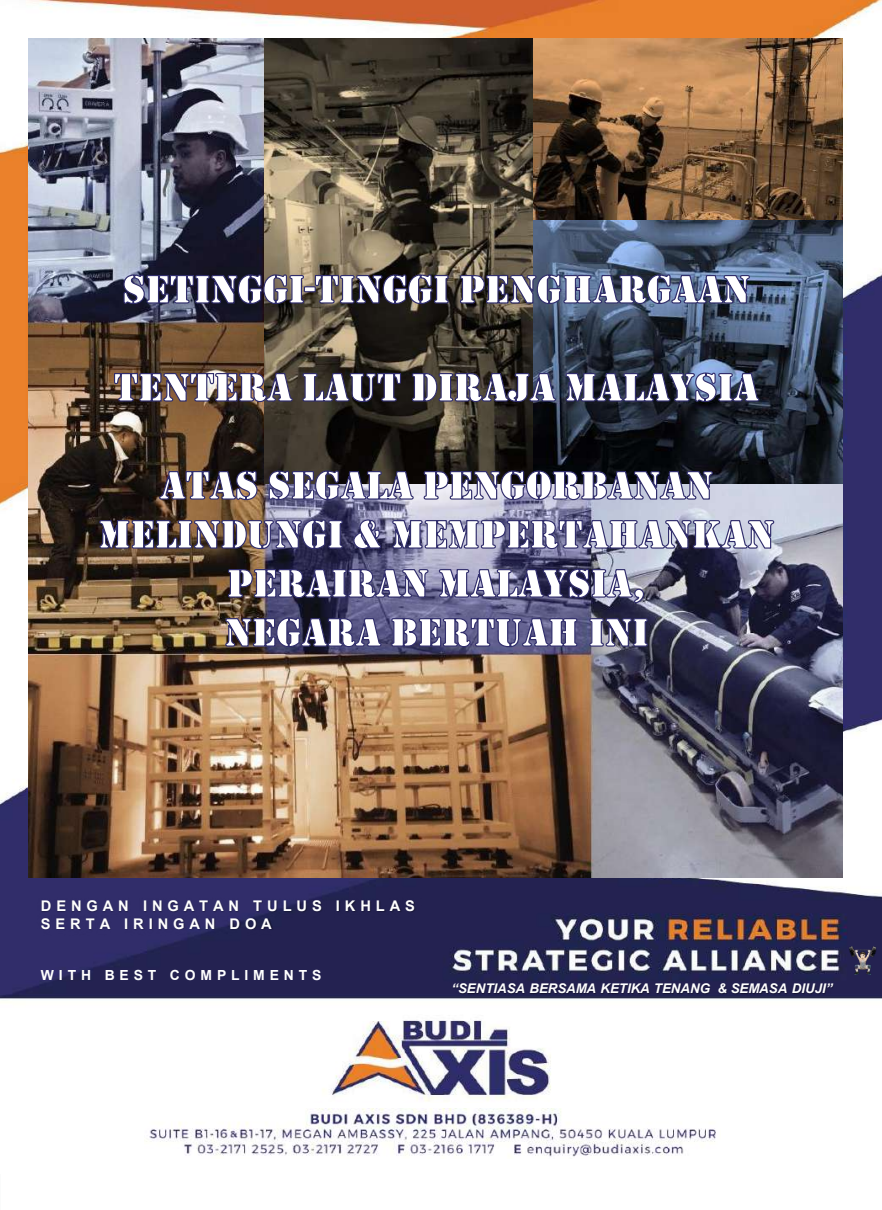
<style>
.page{position:relative;width:882px;height:1210px;background:#fff}
.page>*{position:absolute;margin:0;border:0;box-sizing:border-box;transform-origin:0 0}
.t1{font:700 14.7px/17.7px "Arial";letter-spacing:.335em;color:#fff}
.t2{font:700 14px "Arial";letter-spacing:.35em;color:#fff}
.t3{font:italic 700 13.3px "Arial";color:#fff}
</style>
<div class="page">
<img style="left:0;top:0;width:882px;height:1101px">
<img style="left:31px;top:891px;width:399px;height:33px">
<img style="left:31px;top:908px;width:256px;height:34px">
<img style="left:848px;top:946px;width:28px;height:28px">
<img style="left:442px;top:975px;width:400px;height:30px">
<img style="left:146px;top:1109px;width:570px;height:48px">
<img style="left:29px;top:38px;width:813px;height:839px">
<img style="left:265px;top:38px;width:268px;height:432px">
<img style="left:533px;top:220px;width:309px;height:264px">
<img style="left:533px;top:38px;width:309px;height:182px">
<img style="left:123px;top:274px;width:628px;height:36px">
<img style="left:113px;top:372px;width:647px;height:36px">
<svg style="left:158px;top:470px;width:556px;height:36px"></svg>
<svg style="left:99px;top:519px;width:676px;height:36px"></svg>
<svg style="left:227px;top:568px;width:418px;height:36px"></svg>
<svg style="left:225px;top:617px;width:424px;height:36px"></svg>
<p class="t1" style="left:41px;top:897px;width:375px">DENGAN INGATAN TULUS IKHLAS<br>SERTA IRINGAN DOA</p>
<p class="t2" style="left:41px;top:965px;width:282px">WITH BEST COMPLIMENTS</p>
<p class="t3" style="left:451px;top:980px;width:382px">“SENTIASA BERSAMA KETIKA TENANG &amp; SEMASA DIUJI”</p>
</div>
